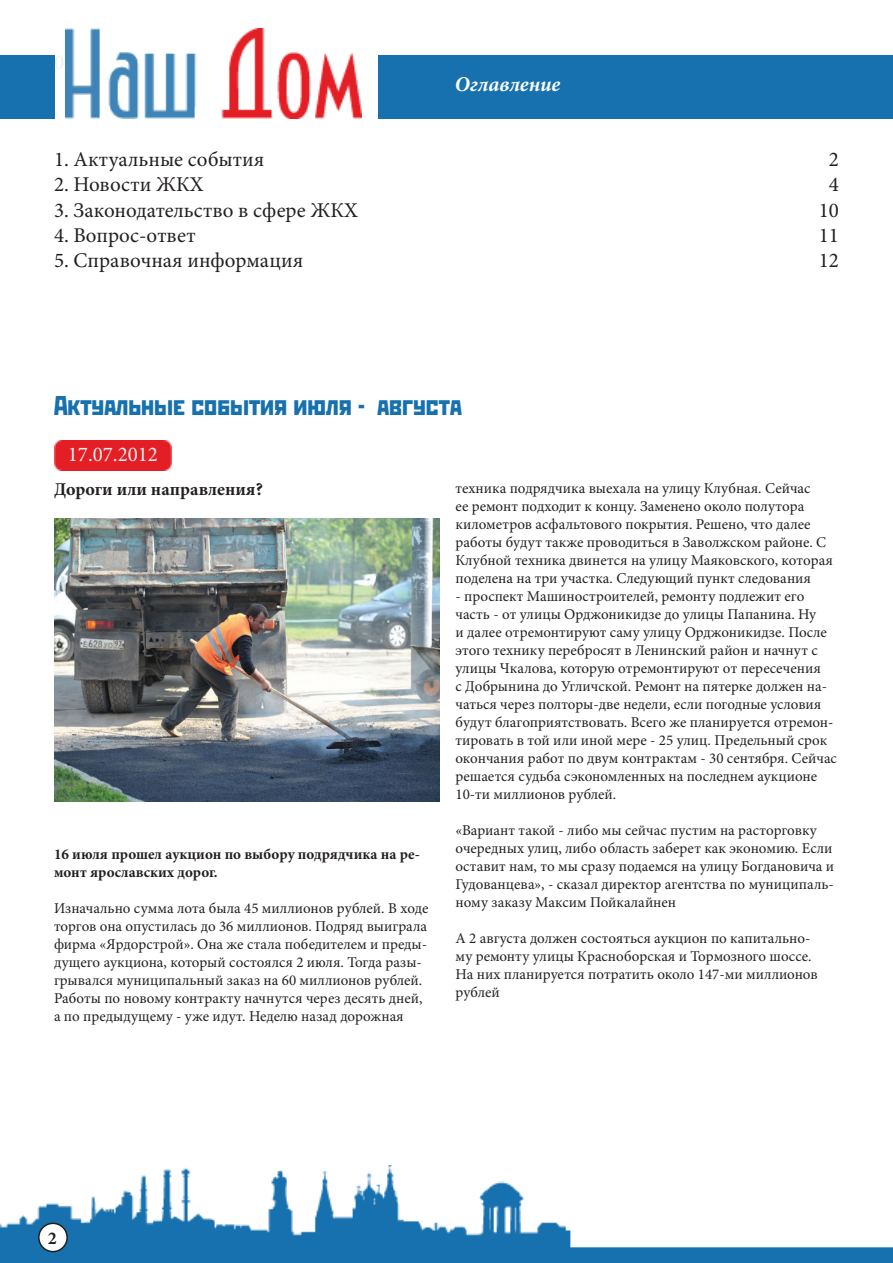
<style>
.page{position:relative;width:893px;height:1263px;background:#fff}
.page>*{position:absolute;margin:0;border:0;box-sizing:border-box;transform-origin:0 0}
.t1{font:27px "Rodchenko C";color:#1771ae}
.t2{font:21px/25.2px "Minion Pro";color:#231f20;text-align:center}
.t3{font:italic 700 21px "Minion Pro";color:#fff}
.t4{font:21px "Minion Pro";color:#eeeeef}
.t5{font:700 18px "Minion Pro";color:#231f20}
.t6{font:15px/18px "Minion Pro";color:#231f20}
.t7{font:700 15px/18px "Minion Pro";color:#231f20}
</style>
<div class="page">
<img style="left:0;top:1166px;width:893px;height:97px">
<img style="left:66px;top:28px;width:295px;height:90px">
<div style="left:378px;top:55px;width:514px;height:63px;background:#1771ae"></div>
<div style="left:0;top:55px;width:54px;height:63px;background:#1771ae"></div>
<hr style="left:892px;top:55px;width:1px;height:63px;background:#1771ae">
<div style="left:54px;top:441px;width:117px;height:30px;background:#e41e25"></div>
<div style="left:39px;top:1223px;width:28px;height:28px;background:#fff;border-radius:50%"></div>
<div style="left:38px;top:1222px;width:30px;height:30px;border:2px solid #231f20;border-radius:50%"></div>
<img style="left:54px;top:518px;width:385px;height:283px">
<h2 class="t2" style="left:54px;top:147px;width:212px">1. Актуальные события</h2>
<h2 class="t2" style="left:54px;top:172px;width:151px">2. Новости ЖКХ</h2>
<h2 class="t2" style="left:54px;top:197px;width:305px">3. Законодательство в сфере ЖКХ</h2>
<h2 class="t2" style="left:54px;top:223px;width:143px">4. Вопрос-ответ</h2>
<h2 class="t2" style="left:54px;top:248px;width:251px">5. Справочная информация</h2>
<h2 class="t3" style="left:455px;top:69px;width:107px">Оглавление</h2>
<h1 class="t1" style="left:54px;top:390px;width:409px">Актуальные события июля - августа</h1>
<h2 class="t4" style="left:68px;top:440px;width:92px">17.07.2012</h2>
<h2 class="t2" style="left:819px;top:147px;width:22px">2<br>4<br>10<br>11<br>12</h2>
<p class="t5" style="left:54px;top:476px;width:210px">Дороги или направления?</p>
<p class="t7" style="left:54px;top:844px;width:367px">16 июля прошел аукцион по выбору подрядчика на ре&shy;монт ярославских дорог.</p>
<p class="t6" style="left:54px;top:899px;width:376px">Изначально сумма лота была 45 миллионов рублей. В ходе торгов она опустилась до 36 миллионов. Подряд выиграла фирма «Ярдорстрой». Она же стала победителем и преды&shy;дущего аукциона, который состоялся 2 июля. Тогда разы&shy;грывался муниципальный заказ на 60 миллионов рублей.<br>Работы по новому контракту начнутся через десять дней, а по предыдущему - уже идут. Неделю назад дорожная</p>
<p class="t6" style="left:455px;top:479px;width:379px">техника подрядчика выехала на улицу Клубная. Сейчас<br>ее ремонт подходит к концу. Заменено около полутора километров асфальтового покрытия. Решено, что далее работы будут также проводиться в Заволжском районе. С Клубной техника двинется на улицу Маяковского, которая поделена на три участка. Следующий пункт следования</p>
<p class="t6" style="left:455px;top:587px;width:383px">- проспект Машиностроителей, ремонту подлежит его часть - от улицы Орджоникидзе до улицы Папанина. Ну<br>и далее отремонтируют саму улицу Орджоникидзе. После этого технику перебросят в Ленинский район и начнут с улицы Чкалова, которую отремонтируют от пересечения<br>с Добрынина до Угличской. Ремонт на пятерке должен на&shy;чаться через полторы-две недели, если погодные условия будут благоприятствовать. Всего же планируется отремон&shy;тировать в той или иной мере - 25 улиц. Предельный срок окончания работ по двум контрактам - 30 сентября. Сейчас решается судьба сэкономленных на последнем аукционе 10-ти миллионов рублей.</p>
<p class="t6" style="left:455px;top:821px;width:380px">«Вариант такой - либо мы сейчас пустим на расторговку очередных улиц, либо область заберет как экономию. Если оставит нам, то мы сразу подаемся на улицу Богдановича и Гудованцева», - сказал директор агентства по муниципаль&shy;ному заказу Максим Пойкалайнен</p>
<p class="t6" style="left:455px;top:929px;width:364px">А 2 августа должен состояться аукцион по капитально&shy;му ремонту улицы Красноборская и Тормозного шоссе.<br>На них планируется потратить около 147-ми миллионов рублей</p>
<p class="t5" style="left:48px;top:1225px;width:10px">2</p>
</div>
